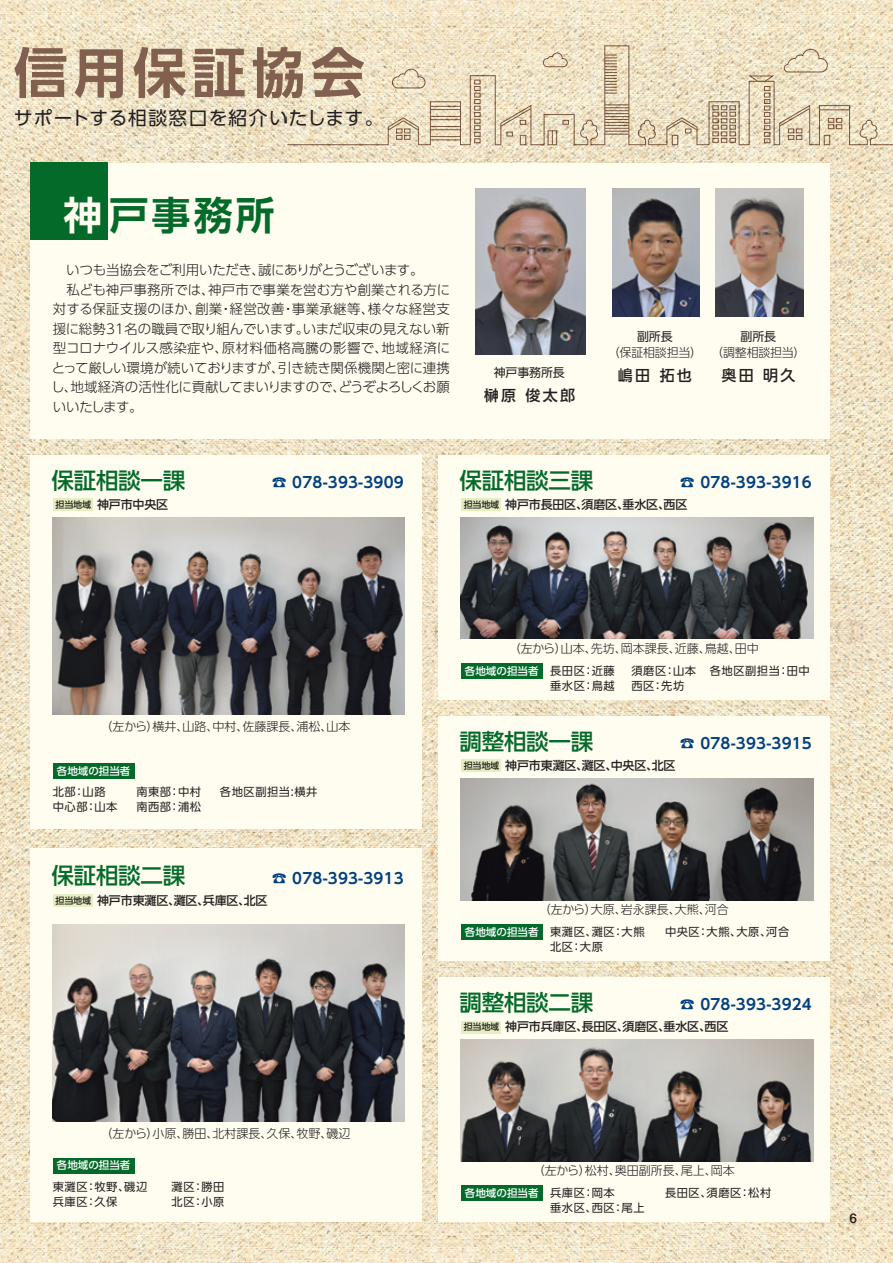
<style>
.page{position:relative;width:893px;height:1263px;background:#fff}
.page>*{position:absolute;margin:0;border:0;box-sizing:border-box;transform-origin:0 0}
.t1{font:700 54px "UD Shin Go Pro De";letter-spacing:.1em;color:#81604f}
.t2{font:700 39px "UD Shin Go Pro De";letter-spacing:.08em;color:#046a29}
.t3{font:500 22.5px "UD Shin Go Pro";letter-spacing:-.01em;color:#046a29}
.t4{font:18.75px "UD Shin Go Pro";letter-spacing:.055em;color:#231f20}
.t5{font:700 15px "UD Shin Go Pro De";letter-spacing:.015em;color:#014081}
.t6{font:500 15px "UD Shin Go Pro";letter-spacing:.15em;color:#231f20}
.t7{font:300 13.5px/19.5px "UD Shin Go Pro";letter-spacing:-.005em;color:#231f20}
.t8{font:700 13.5px "Futo Go B101";color:#231f20}
.t9{font:300 12px "UD Shin Go Pro";color:#231f20}
.t10{font:500 12px "UD Shin Go Pro";letter-spacing:-.015em;color:#231f20}
.t11{font:12px "UD Shin Go Pro";letter-spacing:-.015em;color:#231f20}
.t12{font:11.25px/15px "UD Shin Go Pro";letter-spacing:.05em;color:#231f20}
.t13{font:500 10.5px "UD Shin Go Pro";color:#fff}
.s1{color:#fffdf0}
.s2{font-family:"Hiragino Sans W6";font-weight:400}
.s3{font-size:9px}
</style>
<div class="page">
<img style="left:0;top:0;width:893px;height:1263px">
<div style="left:30px;top:163px;width:799px;height:276px;background:#fffdf0"></div>
<img style="left:476px;top:188px;width:109px;height:166px">
<img style="left:612px;top:188px;width:88px;height:129px">
<img style="left:716px;top:188px;width:87px;height:129px">
<div style="left:30px;top:163px;width:77px;height:77px;background:#046a29"></div>
<svg style="left:287px;top:45px;width:606px;height:100px;background:#eaddc1"></svg>
<hr style="left:430px;top:106px;width:30px;height:1px;background:#81604f">
<hr style="left:819px;top:109px;width:30px;height:1px;background:#81604f">
<svg style="left:605px;top:55px;width:12px;height:39px"></svg>
<svg style="left:605px;top:104px;width:24px;height:31px"></svg>
<hr style="left:430px;top:109px;width:30px;height:1px;background:#81604f">
<hr style="left:430px;top:116px;width:30px;height:1px;background:#81604f">
<hr style="left:430px;top:119px;width:30px;height:1px;background:#81604f">
<hr style="left:430px;top:126px;width:30px;height:1px;background:#81604f">
<hr style="left:430px;top:129px;width:30px;height:1px;background:#81604f">
<hr style="left:430px;top:136px;width:30px;height:1px;background:#81604f">
<hr style="left:430px;top:139px;width:30px;height:1px;background:#81604f">
<svg style="left:712px;top:105px;width:24px;height:38px"></svg>
<svg style="left:474px;top:80px;width:6px;height:63px"></svg>
<svg style="left:387px;top:120px;width:32px;height:20px"></svg>
<svg style="left:747px;top:49px;width:95px;height:94px;background:#e2d4b7"></svg>
<svg style="left:563px;top:120px;width:6px;height:5px"></svg>
<svg style="left:500px;top:107px;width:32px;height:29px"></svg>
<svg style="left:666px;top:120px;width:32px;height:13px"></svg>
<div style="left:672px;top:135px;width:6px;height:10px;border:1px solid #81604f"></div>
<div style="left:520px;top:135px;width:6px;height:10px;border:1px solid #81604f"></div>
<div style="left:824px;top:135px;width:6px;height:10px;border:1px solid #81604f"></div>
<div style="left:548px;top:130px;width:9px;height:15px;border:1px solid #81604f"></div>
<svg style="left:552px;top:131px;width:1px;height:14px"></svg>
<div style="left:30px;top:455px;width:391px;height:373px;background:#fffdf0"></div>
<div style="left:53px;top:499px;width:40px;height:12px;background:#e6efc1"></div>
<div style="left:53px;top:763px;width:81px;height:15px;background:#046a29"></div>
<img style="left:52px;top:517px;width:353px;height:197px">
<div style="left:438px;top:455px;width:391px;height:244px;background:#fffdf0"></div>
<div style="left:461px;top:499px;width:40px;height:12px;background:#e6efc1"></div>
<div style="left:461px;top:663px;width:81px;height:16px;background:#046a29"></div>
<img style="left:460px;top:517px;width:353px;height:122px">
<div style="left:438px;top:716px;width:391px;height:244px;background:#fffdf0"></div>
<div style="left:461px;top:760px;width:40px;height:12px;background:#e6efc1"></div>
<div style="left:461px;top:924px;width:81px;height:16px;background:#046a29"></div>
<div style="left:438px;top:977px;width:391px;height:244px;background:#fffdf0"></div>
<div style="left:461px;top:1021px;width:40px;height:12px;background:#e6efc1"></div>
<div style="left:461px;top:1185px;width:81px;height:16px;background:#046a29"></div>
<div style="left:30px;top:848px;width:391px;height:373px;background:#fffdf0"></div>
<div style="left:53px;top:894px;width:40px;height:13px;background:#e6efc1"></div>
<div style="left:53px;top:1158px;width:81px;height:15px;background:#046a29"></div>
<img style="left:52px;top:925px;width:353px;height:196px">
<img style="left:460px;top:778px;width:353px;height:122px">
<img style="left:460px;top:1039px;width:353px;height:122px">
<h1 class="t1" style="left:14px;top:29px;width:352px">信用保証協会</h1>
<h3 class="t4" style="left:14px;top:103px;width:371px">サポートする相談窓口を紹介いたします。</h3>
<h2 class="t2" style="left:63px;top:184px;width:213px"><span class="s1">神</span>戸事務所</h2>
<p class="t7" style="left:51px;top:260px;width:401px">　いつも当協会をご利用いただき、誠にありがとうございます。<br>　私ども神戸事務所では、神戸市で事業を営む方や創業される方に対する保証支援のほか、創業・経営改善・事業承継等、様々な経営支援に総勢31名の職員で取り組んでいます。いまだ収束の見えない新型コロナウイルス感染症や、原材料価格高騰の影響で、地域経済にとって厳しい環境が続いておりますが、引き続き関係機関と密に連携し、地域経済の活性化に貢献してまいりますので、どうぞよろしくお願いいたします。</p>
<p class="t11" style="left:494px;top:363px;width:73px">神戸事務所長</p>
<p class="t6" style="left:484px;top:383px;width:93px"><span class="s2">榊</span>原 俊太郎</p>
<p class="t11" style="left:637px;top:326px;width:37px">副所長</p>
<p class="t9" style="left:608px;top:343px;width:96px">（保証相談担当）</p>
<p class="t6" style="left:618px;top:363px;width:75px">嶋田 拓也</p>
<p class="t11" style="left:741px;top:326px;width:37px">副所長</p>
<p class="t9" style="left:711px;top:343px;width:96px">（調整相談担当）</p>
<p class="t6" style="left:721px;top:363px;width:75px">奥田 明久</p>
<h3 class="t3" style="left:51px;top:462px;width:135px">保証相談一課</h3>
<p class="t10" style="left:56px;top:495px;width:114px"><span class="s3">担当地域</span> 神戸市中央区</p>
<p class="t5" style="left:272px;top:470px;width:133px">☎ 078-393-3909</p>
<h3 class="t3" style="left:460px;top:462px;width:135px">保証相談三課</h3>
<p class="t10" style="left:464px;top:495px;width:225px"><span class="s3">担当地域</span> 神戸市長田区、須磨区、垂水区、西区</p>
<p class="t5" style="left:680px;top:470px;width:133px">☎ 078-393-3916</p>
<p class="t9" style="left:101px;top:717px;width:251px">（左から）横井、山路、中村、佐藤課長、浦松、山本</p>
<p class="t13" style="left:57px;top:762px;width:75px">各地域の担当者</p>
<p class="t12" style="left:53px;top:784px;width:66px">北部：山路中心部：山本</p>
<p class="t12" style="left:136px;top:784px;width:66px">南東部：中村南西部：浦松</p>
<p class="t12" style="left:220px;top:784px;width:99px">各地区副担当:横井</p>
<h3 class="t3" style="left:51px;top:858px;width:135px">保証相談二課</h3>
<p class="t10" style="left:56px;top:890px;width:213px"><span class="s3">担当地域</span> 神戸市東灘区、灘区、兵庫区、北区</p>
<p class="t5" style="left:272px;top:866px;width:133px">☎ 078-393-3913</p>
<p class="t9" style="left:101px;top:1124px;width:251px">（左から）小原、勝田、北村課長、久保、牧野、磯辺</p>
<p class="t13" style="left:57px;top:1157px;width:75px">各地域の担当者</p>
<p class="t12" style="left:53px;top:1179px;width:96px">東灘区：牧野、磯辺兵庫区：久保</p>
<p class="t12" style="left:172px;top:1179px;width:54px">灘区：勝田北区：小原</p>
<p class="t9" style="left:509px;top:639px;width:251px">（左から）山本、先坊、岡本課長、近藤、鳥越、田中</p>
<p class="t12" style="left:550px;top:663px;width:66px">長田区：近藤垂水区：鳥越</p>
<p class="t12" style="left:631px;top:663px;width:66px">須磨区：山本西区：先坊</p>
<p class="t13" style="left:465px;top:662px;width:75px">各地域の担当者</p>
<p class="t12" style="left:710px;top:663px;width:102px">各地区副担当：田中</p>
<h3 class="t3" style="left:459px;top:723px;width:135px">調整相談一課</h3>
<p class="t10" style="left:464px;top:756px;width:213px"><span class="s3">担当地域</span> 神戸市東灘区、灘区、中央区、北区</p>
<p class="t5" style="left:680px;top:731px;width:133px">☎ 078-393-3915</p>
<p class="t9" style="left:539px;top:900px;width:191px">（左から）大原、岩永課長、大熊、河合</p>
<p class="t13" style="left:465px;top:923px;width:75px">各地域の担当者</p>
<p class="t12" style="left:665px;top:924px;width:126px">中央区：大熊、大原、河合</p>
<p class="t12" style="left:550px;top:924px;width:96px">東灘区、灘区：大熊北区：大原</p>
<h3 class="t3" style="left:459px;top:984px;width:135px">調整相談二課</h3>
<p class="t10" style="left:464px;top:1017px;width:266px"><span class="s3">担当地域</span> 神戸市兵庫区、長田区、須磨区、垂水区、西区</p>
<p class="t5" style="left:680px;top:992px;width:133px">☎ 078-393-3924</p>
<p class="t9" style="left:533px;top:1161px;width:203px">（左から）松村、奥田副所長、尾上、岡本</p>
<p class="t12" style="left:550px;top:1185px;width:96px">兵庫区：岡本<br>垂水区、西区：尾上</p>
<p class="t13" style="left:465px;top:1184px;width:75px">各地域の担当者</p>
<p class="t12" style="left:665px;top:1185px;width:108px">長田区、須磨区：松村</p>
<p class="t8" style="left:849px;top:1210px;width:9px">6</p>
</div>
